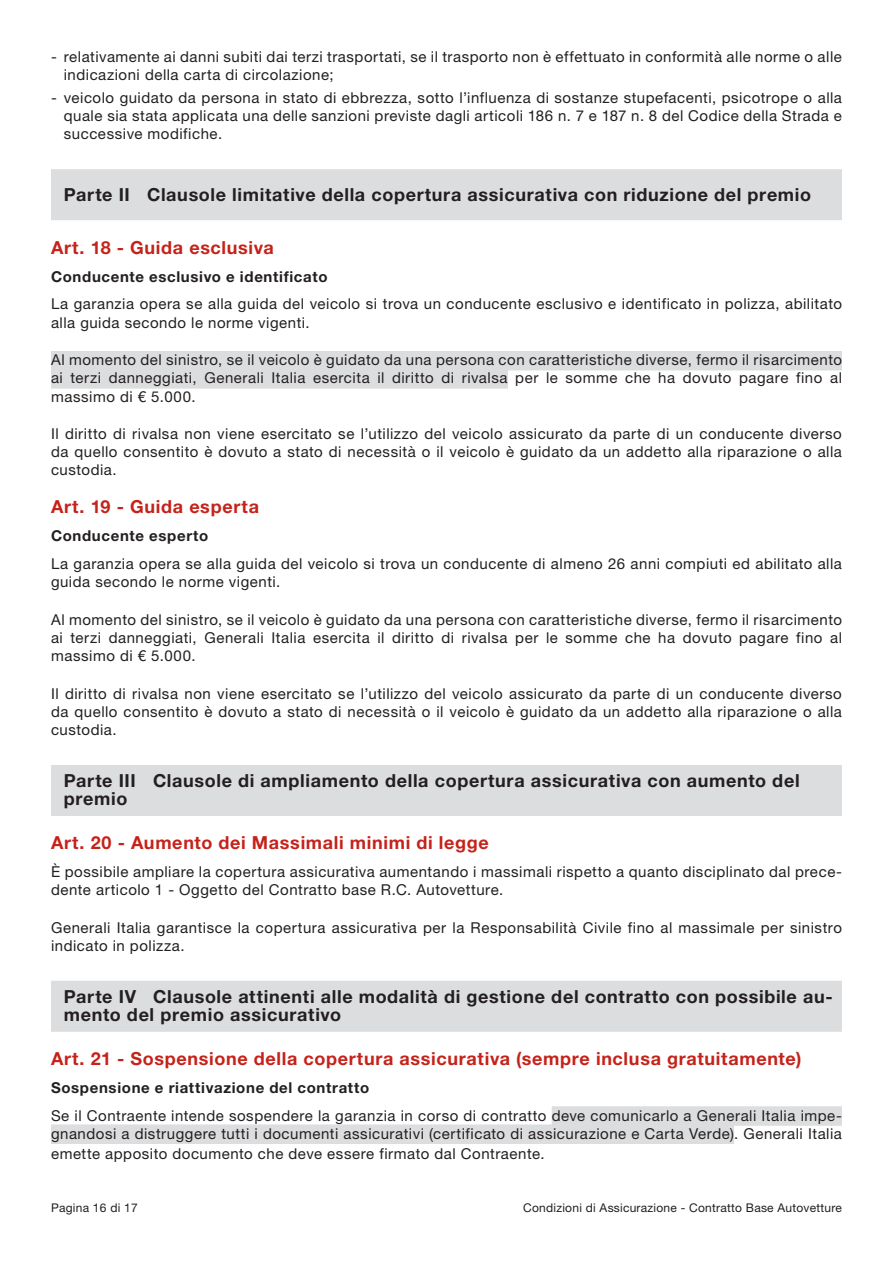
<style>
.page{position:relative;width:893px;height:1263px;background:#fff}
.page>*{position:absolute;margin:0;border:0;box-sizing:border-box;transform-origin:0 0}
.Titolo_sezione_grigi{font:700 18px/18.1px "Helvetica Neue LT Std";letter-spacing:.035em;color:#231f20}
.Titolo_Paragrafo{font:700 18px "Helvetica Neue LT Std";letter-spacing:.035em;color:#c5221a}
.Testi{font:15px/18.1px "Helvetica Neue LT Std";letter-spacing:.035em;color:#231f20;text-align:justify}
.Testi_primo_paragraf{font:15px/18.1px "Helvetica Neue LT Std";letter-spacing:.035em;color:#231f20}
.Elenco_Puntato{font:15px/18.1px "Helvetica Neue LT Std";letter-spacing:.035em;color:#231f20}
.Titoletto_nero{font:700 15px "Helvetica Neue LT Std";letter-spacing:.045em;color:#231f20}
.t1{font:12px "Helvetica Neue LT Std";letter-spacing:.02em;color:#231f20}
</style>
<div class="page">
<div style="left:51px;top:169px;width:791px;height:51px;background:#dcdddf"></div>
<div style="left:51px;top:351px;width:791px;height:19px;background:#dcdddf"></div>
<div style="left:51px;top:369px;width:457px;height:20px;background:#dcdddf"></div>
<div style="left:51px;top:765px;width:791px;height:51px;background:#dcdddf"></div>
<div style="left:51px;top:981px;width:791px;height:51px;background:#dcdddf"></div>
<div style="left:552px;top:1106px;width:290px;height:20px;background:#dcdddf"></div>
<div style="left:51px;top:1124px;width:683px;height:20px;background:#dcdddf"></div>
<p class="Elenco_Puntato" style="left:64px;top:47px;width:780px;text-indent:-13px">- relativamente ai danni subiti dai terzi trasportati, se il trasporto non è effettuato in conformità alle norme o alle indicazioni della carta di circolazione;</p>
<p class="Elenco_Puntato" style="left:64px;top:88px;width:780px;text-align:justify;text-indent:-13px">- veicolo guidato da persona in stato di ebbrezza, sotto l’influenza di sostanze stupefacenti, psicotrope o alla quale sia stata applicata una delle sanzioni previste dagli articoli 186 n. 7 e 187 n. 8 del Codice della Strada e successive modifiche.</p>
<p class="Titolo_sezione_grigi" style="left:64px;top:185px;width:749px">Parte II Clausole limitative della copertura assicurativa con riduzione del premio</p>
<p class="Titolo_Paragrafo" style="left:51px;top:236px;width:224px">Art. 18 - Guida esclusiva</p>
<p class="Titoletto_nero" style="left:51px;top:267px;width:278px">Conducente esclusivo e identificato</p>
<p class="Testi_primo_paragraf" style="left:51px;top:295px;width:792px">La garanzia opera se alla guida del veicolo si trova un conducente esclusivo e identificato in polizza, abilitato alla guida secondo le norme vigenti.</p>
<p class="Testi" style="left:51px;top:351px;width:792px">Al momento del sinistro, se il veicolo è guidato da una persona con caratteristiche diverse, fermo il risarcimento ai terzi danneggiati, Generali Italia esercita il diritto di rivalsa per le somme che ha dovuto pagare fino al massimo di € 5.000.</p>
<p class="Testi" style="left:51px;top:425px;width:792px">Il diritto di rivalsa non viene esercitato se l’utilizzo del veicolo assicurato da parte di un conducente diverso da quello consentito è dovuto a stato di necessità o il veicolo è guidato da un addetto alla riparazione o alla custodia.</p>
<p class="Titolo_Paragrafo" style="left:51px;top:496px;width:209px">Art. 19 - Guida esperta</p>
<p class="Titoletto_nero" style="left:51px;top:526px;width:159px">Conducente esperto</p>
<p class="Testi" style="left:51px;top:554px;width:792px">La garanzia opera se alla guida del veicolo si trova un conducente di almeno 26 anni compiuti ed abilitato alla guida secondo le norme vigenti.</p>
<p class="Testi" style="left:51px;top:610px;width:792px">Al momento del sinistro, se il veicolo è guidato da una persona con caratteristiche diverse, fermo il risarcimento ai terzi danneggiati, Generali Italia esercita il diritto di rivalsa per le somme che ha dovuto pagare fino al massimo di € 5.000.</p>
<p class="Testi" style="left:51px;top:684px;width:792px">Il diritto di rivalsa non viene esercitato se l’utilizzo del veicolo assicurato da parte di un conducente diverso da quello consentito è dovuto a stato di necessità o il veicolo è guidato da un addetto alla riparazione o alla custodia.</p>
<p class="Titolo_sezione_grigi" style="left:64px;top:771px;width:737px">Parte III Clausole di ampliamento della copertura assicurativa con aumento del premio</p>
<p class="Titolo_Paragrafo" style="left:51px;top:831px;width:439px">Art. 20 - Aumento dei Massimali minimi di legge</p>
<p class="Testi_primo_paragraf" style="left:51px;top:862px;width:792px">È possibile ampliare la copertura assicurativa aumentando i massimali rispetto a quanto disciplinato dal prece&shy;dente articolo 1 - Oggetto del Contratto base R.C. Autovetture.</p>
<p class="Testi" style="left:51px;top:918px;width:792px">Generali Italia garantisce la copertura assicurativa per la Responsabilità Civile fino al massimale per sinistro indicato in polizza.</p>
<p class="Titolo_sezione_grigi" style="left:64px;top:987px;width:770px">Parte IV Clausole attinenti alle modalità di gestione del contratto con possibile au&shy;mento del premio assicurativo</p>
<p class="Titolo_Paragrafo" style="left:51px;top:1047px;width:752px">Art. 21 - Sospensione della copertura assicurativa (sempre inclusa gratuitamente)</p>
<p class="Titoletto_nero" style="left:51px;top:1078px;width:320px">Sospensione e riattivazione del contratto</p>
<p class="Testi_primo_paragraf" style="left:51px;top:1106px;width:792px">Se il Contraente intende sospendere la garanzia in corso di contratto deve comunicarlo a Generali Italia impe&shy;gnandosi a distruggere tutti i documenti assicurativi (certificato di assicurazione e Carta Verde). Generali Italia</p>
<p class="Testi_primo_paragraf" style="left:51px;top:1144px;width:495px">emette apposito documento che deve essere firmato dal Contraente.</p>
<p class="t1" style="left:51px;top:1200px;width:88px">Pagina 16 di 17</p>
<p class="t1" style="left:523px;top:1200px;width:320px">Condizioni di Assicurazione - Contratto Base Autovetture</p>
</div>
